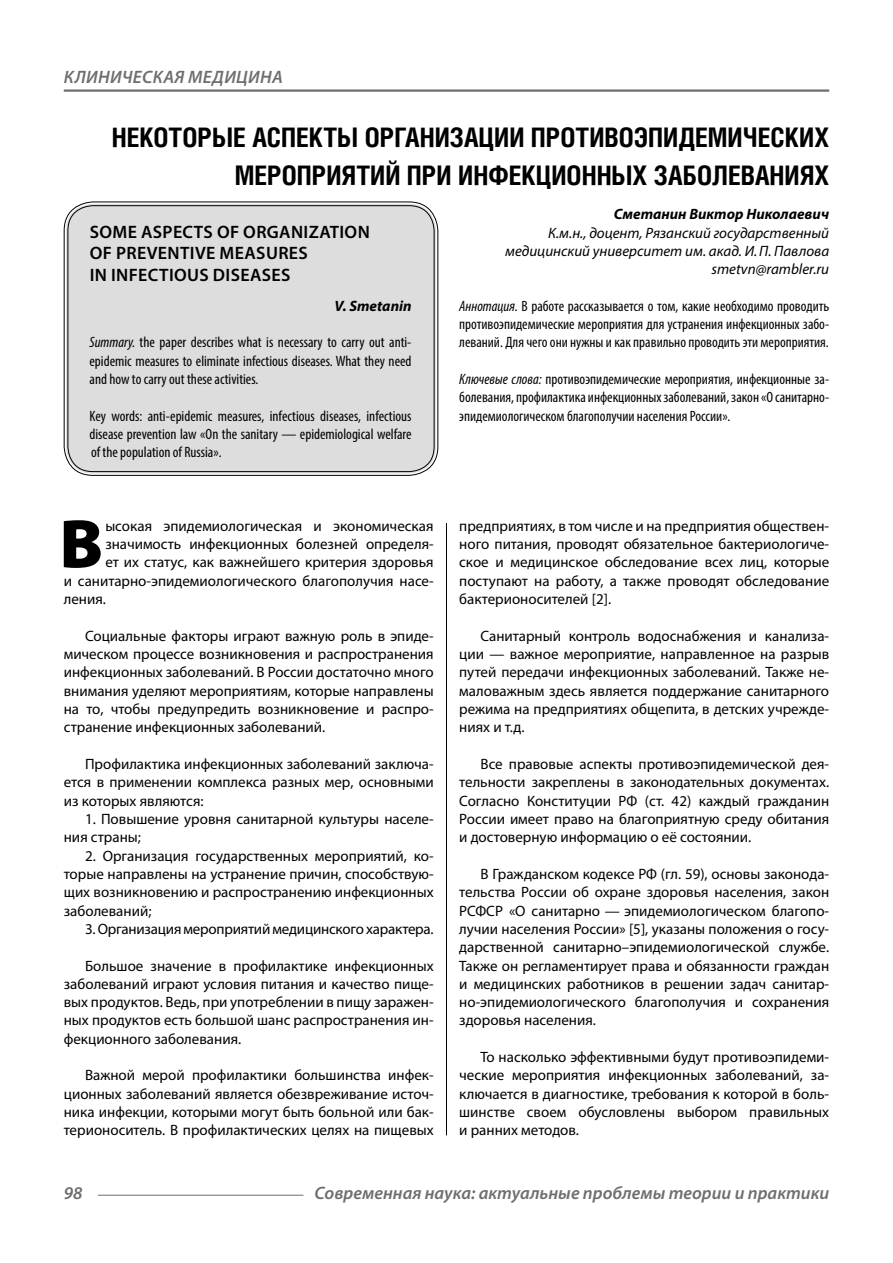
<style>
.page{position:relative;width:893px;height:1263px;background:#fff}
.page>*{position:absolute;margin:0;border:0;box-sizing:border-box;transform-origin:0 0}
.Bukvica{font:900 69.3px "Myriad Pro";color:#000}
.Header{font:700 27px/37.5px "Helios Cond";color:#000;text-align:right}
.Header-eng{font:600 18px/21.6px "Myriad Pro";letter-spacing:.02em;color:#000}
.t1{font:italic 600 18px "Myriad Pro";color:#6e6e6e}
.t2{font:italic 600 18px "Myriad Pro";letter-spacing:.02em;color:#6e6e6e}
.Normal{font:15px/18.3px "Myriad Pro";color:#000;text-align:justify}
.Annotation-rus{font:condensed 15px/18.3px "Myriad Pro";color:#000;text-align:justify}
.Annotation-eng{font:condensed 15px/18.3px "Myriad Pro";color:#000;text-align:justify}
.Bukvica-2{font:15px "Myriad Pro";color:#000}
.Author-doc{font:italic 15px/18.3px "Myriad Pro";color:#000;text-align:right}
.Author{font:italic 700 15px "Myriad Pro";color:#000}
.Author-eng{font:italic 700 15px "Myriad Pro";color:#000}
.s1{font-style:italic}
</style>
<div class="page">
<hr style="left:98px;top:1195px;width:205px;height:1px;background:#6e6e6e">
<hr style="left:64px;top:89px;width:765px;height:3px;background:#6e6e6e">
<div style="left:66px;top:204px;width:370px;height:269px;background:#ddd;border-radius:27px"></div>
<div style="left:64px;top:202px;width:374px;height:274px;border:1px solid #000;border-radius:29px"></div>
<div style="left:68px;top:205px;width:366px;height:267px;border:1px solid #000;border-radius:25px"></div>
<hr style="left:446px;top:523px;width:1px;height:612px;background:#000">
<p class="t2" style="left:64px;top:66px;width:220px">КЛИНИЧЕСКАЯ МЕДИЦИНА</p>
<p class="Header" style="left:112px;top:118px;width:719px">НЕКОТОРЫЕ АСПЕКТЫ ОРГАНИЗАЦИИ ПРОТИВОЭПИДЕМИЧЕСКИХ<br>МЕРОПРИЯТИЙ ПРИ ИНФЕКЦИОННЫХ ЗАБОЛЕВАНИЯХ</p>
<p class="Author" style="left:614px;top:204px;width:217px">Сметанин Виктор Николаевич</p>
<p class="Author-doc" style="left:505px;top:223px;width:326px">К.м.н., доцент, Рязанский государственный медицинский университет им. акад. И.П. Павлова</p>
<p class="Author-doc" style="left:711px;top:260px;width:119px">smetvn@rambler.ru</p>
<p class="Annotation-rus" style="left:459px;top:296px;width:371px"><span class="s1">Аннотация.</span> В работе рассказывается о том, какие необходимо проводить противоэпидемические мероприятия для устранения инфекционных забо&shy;леваний. Для чего они нужны и как правильно проводить эти мероприятия.</p>
<p class="Annotation-rus" style="left:459px;top:370px;width:371px"><span class="s1">Ключевые слова:</span> противоэпидемические мероприятия, инфекционные за&shy;болевания, профилактика инфекционных заболеваний, закон «О санитарно&shy;эпидемиологическом благополучии населения России».</p>
<p class="Header-eng" style="left:90px;top:220px;width:282px">SOME ASPECTS OF ORGANIZATION<br>OF PREVENTIVE MEASURES<br>IN INFECTIOUS DISEASES</p>
<p class="Author-eng" style="left:335px;top:296px;width:78px">V. Smetanin</p>
<p class="Annotation-eng" style="left:90px;top:333px;width:323px"><span class="s1">Summary.</span> the paper describes what is necessary to carry out anti&shy;epidemic measures to eliminate infectious diseases. What they need and how to carry out these activities.</p>
<p class="Annotation-eng" style="left:90px;top:406px;width:324px">Key words: anti-epidemic measures, infectious diseases, infectious disease prevention law «On the sanitary — epidemiological welfare of the population of Russia».</p>
<p class="Bukvica" style="left:59px;top:498px;width:45px">В</p>
<p class="Bukvica-2" style="left:105px;top:516px;width:330px">ысокая эпидемиологическая и экономическая</p>
<p class="Bukvica-2" style="left:105px;top:535px;width:330px">значимость инфекционных болезней определя-</p>
<p class="Bukvica-2" style="left:105px;top:553px;width:330px">ет их статус, как важнейшего критерия здоровья</p>
<p class="Bukvica-2" style="left:64px;top:571px;width:371px">и санитарно-эпидемиологического благополучия насе-</p>
<p class="Bukvica-2" style="left:64px;top:590px;width:44px">ления.</p>
<p class="Normal" style="left:64px;top:626px;width:371px;text-indent:21px">Социальные факторы играют важную роль в эпиде&shy;мическом процессе возникновения и распространения инфекционных заболеваний. В России достаточно много внимания уделяют мероприятиям, которые направлены на то, чтобы предупредить возникновение и распро&shy;странение инфекционных заболеваний.</p>
<p class="Normal" style="left:64px;top:754px;width:371px;text-indent:21px">Профилактика инфекционных заболеваний заключа&shy;ется в применении комплекса разных мер, основными из которых являются:</p>
<p class="Normal" style="left:64px;top:809px;width:371px;text-indent:21px">1. Повышение уровня санитарной культуры населе&shy;ния страны;</p>
<p class="Normal" style="left:64px;top:846px;width:371px;text-indent:21px">2. Организация государственных мероприятий, ко&shy;торые направлены на устранение причин, способствую&shy;щих возникновению и распространению инфекционных заболеваний;</p>
<p class="Normal" style="left:85px;top:919px;width:350px">3. Организация мероприятий медицинского характера.</p>
<p class="Normal" style="left:64px;top:956px;width:371px;text-indent:21px">Большое значение в профилактике инфекционных заболеваний играют условия питания и качество пище&shy;вых продуктов. Ведь, при употреблении в пищу заражен&shy;ных продуктов есть большой шанс распространения ин&shy;фекционного заболевания.</p>
<p class="Normal" style="left:64px;top:1066px;width:371px;text-indent:21px">Важной мерой профилактики большинства инфек&shy;ционных заболеваний является обезвреживание источ&shy;ника инфекции, которыми могут быть больной или бак&shy;терионоситель. В профилактических целях на пищевых</p>
<p class="Normal" style="left:459px;top:516px;width:371px">предприятиях, в том числе и на предприятия обществен&shy;ного питания, проводят обязательное бактериологиче&shy;ское и медицинское обследование всех лиц, которые поступают на работу, а также проводят обследование бактерионосителей [2].</p>
<p class="Normal" style="left:459px;top:626px;width:371px;text-indent:21px">Санитарный контроль водоснабжения и канализа&shy;ции — важное мероприятие, направленное на разрыв путей передачи инфекционных заболеваний. Также не&shy;маловажным здесь является поддержание санитарного режима на предприятиях общепита, в детских учрежде&shy;ниях и т.д.</p>
<p class="Normal" style="left:459px;top:754px;width:371px;text-indent:21px">Все правовые аспекты противоэпидемической дея&shy;тельности закреплены в законодательных документах.<br>Согласно Конституции РФ (ст. 42) каждый гражданин России имеет право на благоприятную среду обитания и достоверную информацию о её состоянии.</p>
<p class="Normal" style="left:459px;top:864px;width:371px;text-indent:21px">В Гражданском кодексе РФ (гл. 59), основы законода&shy;тельства России об охране здоровья населения, закон РСФСР «О санитарно — эпидемиологическом благопо&shy;лучии населения России» [5], указаны положения о госу&shy;дарственной санитарно–эпидемиологической службе.<br>Также он регламентирует права и обязанности граждан и медицинских работников в решении задач санитар&shy;но-эпидемиологического благополучия и сохранения здоровья населения.</p>
<p class="Normal" style="left:459px;top:1048px;width:371px;text-indent:21px">То насколько эффективными будут противоэпидеми&shy;ческие мероприятия инфекционных заболеваний, за&shy;ключается в диагностике, требования к которой в боль&shy;шинстве своем обусловлены выбором правильных и ранних методов.</p>
<p class="t1" style="left:64px;top:1182px;width:20px">98</p>
<p class="t1" style="left:315px;top:1182px;width:516px">Современная наука: актуальные проблемы теории и практики</p>
</div>
